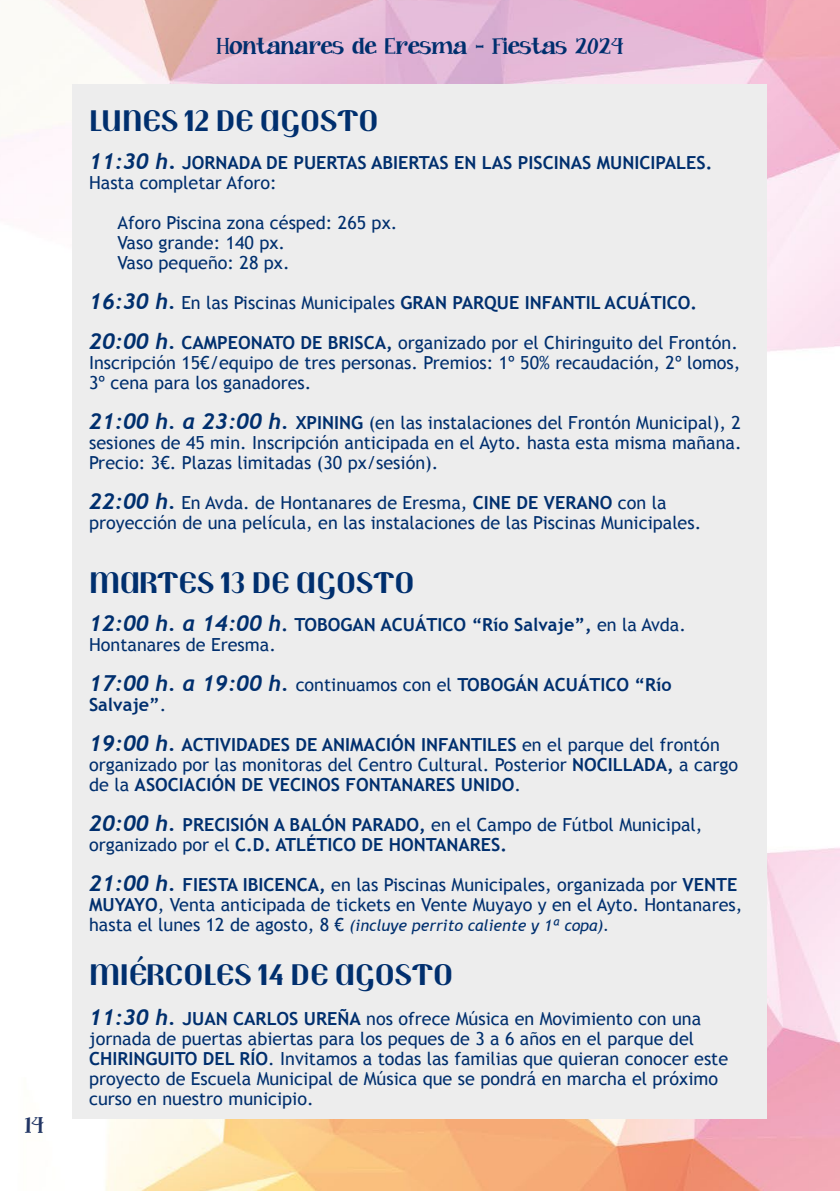
<style>
.page{position:relative;width:840px;height:1191px;background:#fff}
.page>*{position:absolute;margin:0;border:0;box-sizing:border-box;transform-origin:0 0}
.t1{font:700 30px "Trochut";color:#002f6e}
.t2{font:20px "Janda Curlygirl Chunky";color:#002f6e}
.t3{font:20px "Janda Curlygirl Chunky";color:#213564}
.t4{font:18px/20px "Trebuchet MS";color:#002f6e}
.t5{font:700 18px/20px "Trebuchet MS";color:#002f6e}
.t6{font:italic 16px "Trebuchet MS";color:#002f6e}
.s1{font-family:"Trebuchet";font-style:italic;font-size:22px}
.s2{font-family:"Trebuchet";font-style:italic;font-size:24px}
.s3{font-weight:400}
.s4{font-family:"Trebuchet";font-weight:700;font-style:italic;font-size:22px}
.s5{font-weight:700}
.s6{font-weight:400;font-size:22px}
.s7{font-style:normal;font-size:18px}
</style>
<div class="page">
<img style="left:0;top:0;width:839px;height:1191px">
<div style="left:72px;top:84px;width:693px;height:1035px;background:#ededed"></div>
<p class="t3" style="left:25px;top:1114px;width:21px">14</p>
<p class="t2" style="left:216px;top:36px;width:408px">Hontanares de Eresma - Fiestas 2024</p>
<h1 class="t1" style="left:89px;top:102px;width:291px">LUNES 12 DE AGOSTO</h1>
<p class="t5" style="left:89px;top:153px;width:624px"><span class="s1">11:30 h</span><span class="s2">.</span> JORNADA DE PUERTAS ABIERTAS EN LAS PISCINAS MUNICIPALES.<br><span class="s3">Hasta completar Aforo:</span></p>
<p class="t4" style="left:117px;top:213px;width:281px">Aforo Piscina zona césped: 265 px.<br>Vaso grande: 140 px.<br>Vaso pequeño: 28 px.</p>
<p class="t5" style="left:89px;top:293px;width:609px"><span class="s1">16:30 h.</span> <span class="s3">En las Piscinas Municipales</span> GRAN PARQUE INFANTIL ACUÁTICO.</p>
<p class="t4" style="left:89px;top:333px;width:652px"><span class="s4">20:00 h.</span> <span class="s5">CAMPEONATO DE BRISCA,</span> organizado por el Chiringuito del Frontón.<br>Inscripción 15€/equipo de tres personas. Premios: 1º 50% recaudación, 2º lomos,<br>3º cena para los ganadores.</p>
<p class="t4" style="left:89px;top:413px;width:653px;text-align:justify"><span class="s4">21:00 h. a 23:00 h.</span> <span class="s5">XPINING</span> (en las instalaciones del Frontón Municipal), 2 sesiones de 45 min. Inscripción anticipada en el Ayto. hasta esta misma mañana.<br>Precio: 3€. Plazas limitadas (30 px/sesión).</p>
<p class="t4" style="left:89px;top:493px;width:613px"><span class="s4">22:00 h.</span> En Avda. de Hontanares de Eresma, <span class="s5">CINE DE VERANO</span> con la proyección de una película, en las instalaciones de las Piscinas Municipales.</p>
<h1 class="t1" style="left:89px;top:564px;width:327px">MARTES 13 DE AGOSTO</h1>
<p class="t5" style="left:89px;top:615px;width:598px"><span class="s1">12:00 h. a 14:00 h</span><span class="s6">.</span> TOBOGAN ACUÁTICO “Río Salvaje”, <span class="s3">en la Avda.<br>Hontanares de Eresma.</span></p>
<p class="t5" style="left:89px;top:675px;width:583px"><span class="s1">17:00 h. a 19:00 h.</span> <span class="s3">continuamos con el</span> TOBOGÁN ACUÁTICO “Río<br>Salvaje”<span class="s3">.</span></p>
<p class="t4" style="left:89px;top:735px;width:650px"><span class="s4">19:00 h.</span> <span class="s5">ACTIVIDADES DE ANIMACIÓN INFANTILES</span> en el parque del frontón organizado por las monitoras del Centro Cultural. Posterior <span class="s5">NOCILLADA,</span> a cargo de la <span class="s5">ASOCIACIÓN DE VECINOS FONTANARES UNIDO</span>.</p>
<p class="t5" style="left:89px;top:815px;width:614px"><span class="s1">20:00 h.</span> PRECISIÓN A BALÓN PARADO, <span class="s3">en el Campo de Fútbol Municipal, organizado por el</span> C.D. ATLÉTICO DE HONTANARES.</p>
<p class="t4" style="left:89px;top:875px;width:654px"><span class="s4">21:00 h.</span> <span class="s5">FIESTA IBICENCA,</span> en las Piscinas Municipales, organizada por <span class="s5">VENTE<br>MUYAYO</span>, Venta anticipada de tickets en Vente Muyayo y en el Ayto. Hontanares,</p>
<p class="t6" style="left:89px;top:916px;width:521px"><span class="s7">hasta el lunes 12 de agosto, 8 €</span> (incluye perrito caliente y 1ª copa).</p>
<h1 class="t1" style="left:89px;top:956px;width:365px">MIÉRCOLES 14 DE AGOSTO</h1>
<p class="t4" style="left:89px;top:1009px;width:640px"><span class="s4">11:30 h.</span> <span class="s5">JUAN CARLOS UREÑA</span> nos ofrece Música en Movimiento con una jornada de puertas abiertas para los peques de 3 a 6 años en el parque del <span class="s5">CHIRINGUITO DEL RÍO</span>. Invitamos a todas las familias que quieran conocer este proyecto de Escuela Municipal de Música que se pondrá en marcha el próximo curso en nuestro municipio.</p>
</div>
